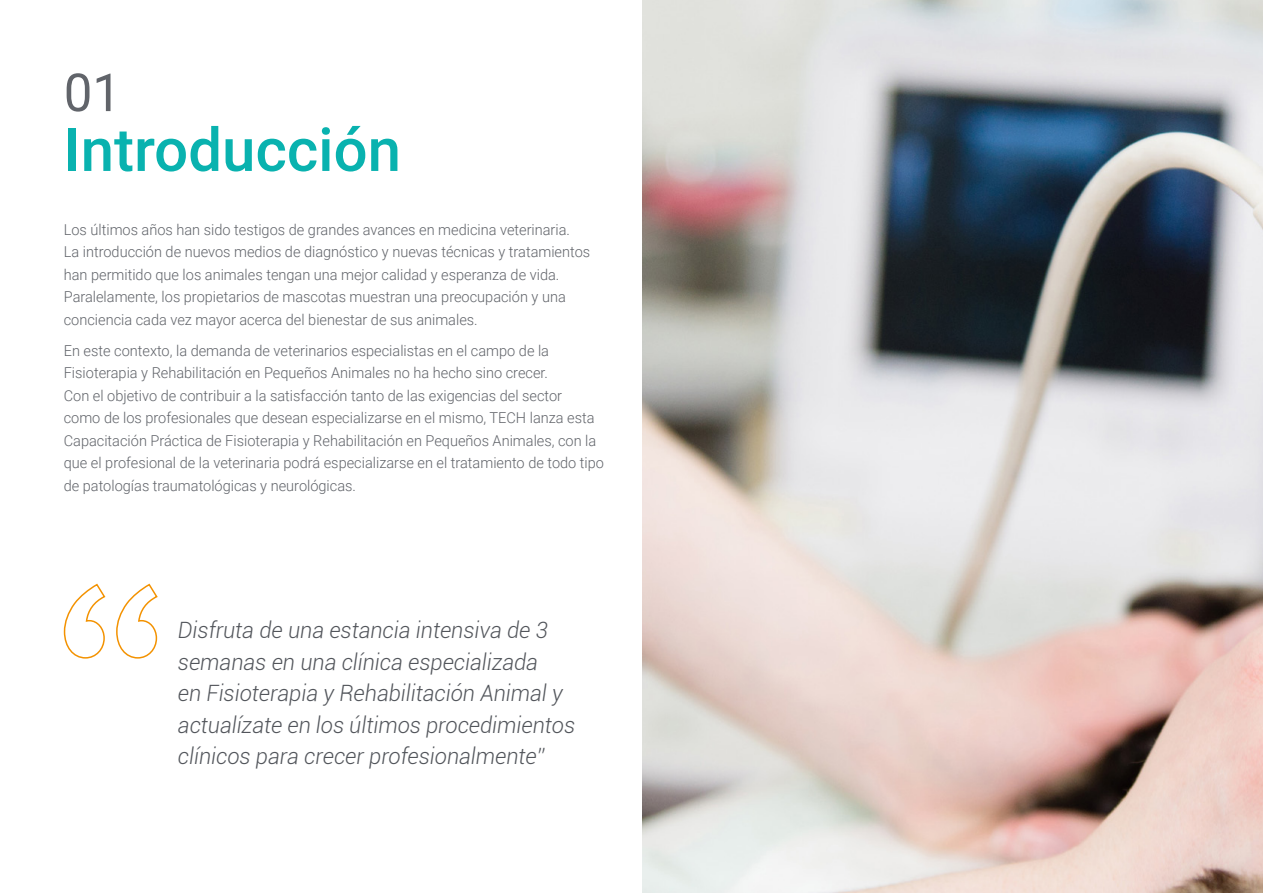
<style>
.page{position:relative;width:1263px;height:893px;background:#fff}
.page>*{position:absolute;margin:0;border:0;box-sizing:border-box;transform-origin:0 0}
.t1{font:500 60px "Roboto";color:#09b2af}
.t2{font:52.5px "Roboto";color:#61646a}
.t3{font:italic 300 22.5px/31.5px "Roboto";color:#52555b}
.t4{font:300 15px/22.5px "Roboto";color:#61646a}
</style>
<div class="page">
<svg style="left:63px;top:583px;width:95px;height:76px"></svg>
<img style="left:642px;top:0;width:621px;height:893px">
<h2 class="t2" style="left:64px;top:56px;width:59px">01</h2>
<h1 class="t1" style="left:64px;top:108px;width:339px">Introducción</h1>
<p class="t4" style="left:64px;top:217px;width:528px">Los últimos años han sido testigos de grandes avances en medicina veterinaria.<br>La introducción de nuevos medios de diagnóstico y nuevas técnicas y tratamientos han permitido que los animales tengan una mejor calidad y esperanza de vida.<br>Paralelamente, los propietarios de mascotas muestran una preocupación y una conciencia cada vez mayor acerca del bienestar de sus animales.</p>
<p class="t4" style="left:64px;top:338px;width:542px">En este contexto, la demanda de veterinarios especialistas en el campo de la Fisioterapia y Rehabilitación en Pequeños Animales no ha hecho sino crecer.<br>Con el objetivo de contribuir a la satisfacción tanto de las exigencias del sector<br>como de los profesionales que desean especializarse en el mismo, TECH lanza esta Capacitación Práctica de Fisioterapia y Rehabilitación en Pequeños Animales, con la que el profesional de la veterinaria podrá especializarse en el tratamiento de todo tipo de patologías traumatológicas y neurológicas.</p>
<h3 class="t3" style="left:178px;top:614px;width:399px">Disfruta de una estancia intensiva de 3 semanas en una clínica especializada<br>en Fisioterapia y Rehabilitación Animal y actualízate en los últimos procedimientos clínicos para crecer profesionalmente”</h3>
</div>
